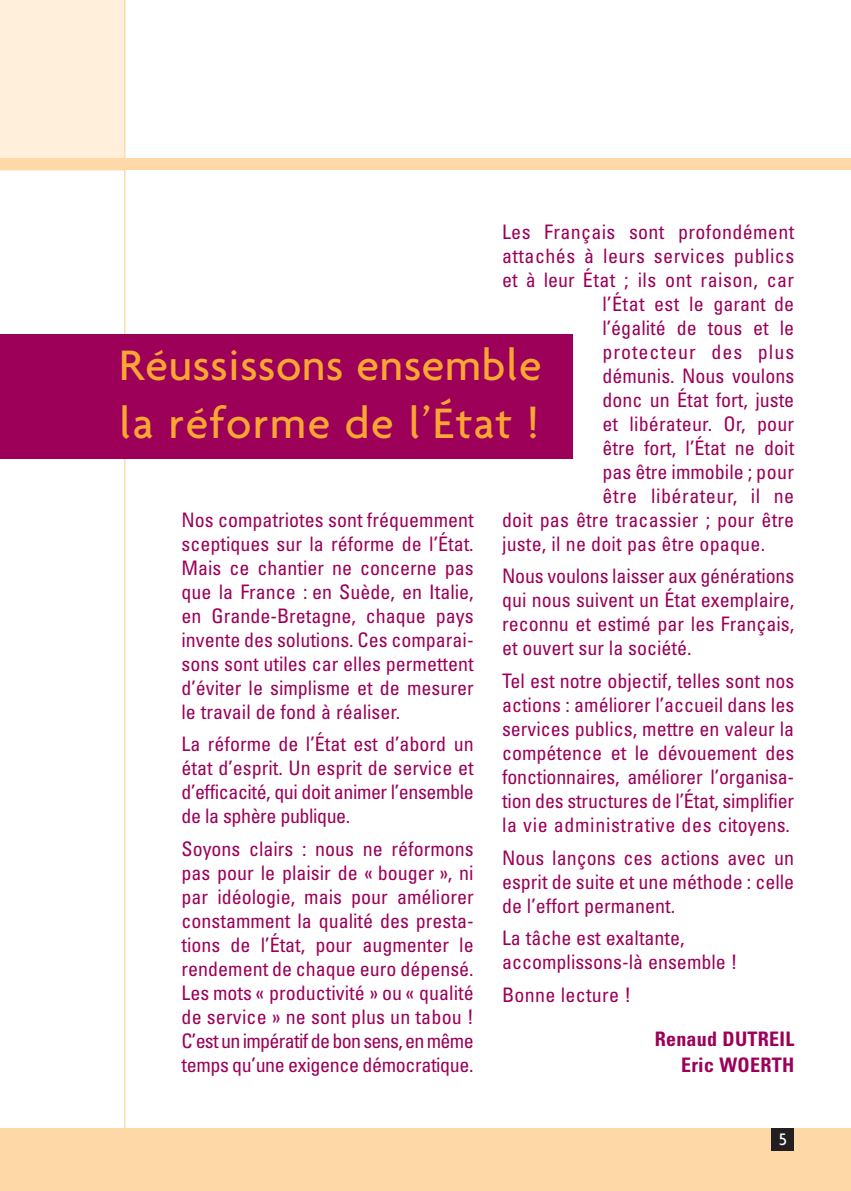
<style>
.page{position:relative;width:851px;height:1191px;background:#fff}
.page>*{position:absolute;margin:0;border:0;box-sizing:border-box;transform-origin:0 0}
.t1{font:500 46px/58px "Agenda";letter-spacing:.015em;color:#faa633}
.t2{font:condensed 20px/24px "Univers";color:#9c0058;text-align:justify}
.t3{font:condensed 20px "Univers";letter-spacing:.02em;color:#9c0058}
.t4{font:700 condensed 20px/26px "Univers";letter-spacing:.015em;color:#9c0058;text-align:right}
.t5{font:condensed 20px "Univers";letter-spacing:.025em;color:#9c0058}
.t6{font:condensed 20px "Univers";letter-spacing:.05em;color:#9c0058}
.t7{font:500 18px "Agenda";color:#fff}
</style>
<div class="page">
<div style="left:0;top:0;width:125px;height:170px;background:#ffefdb"></div>
<div style="left:0;top:1128px;width:850px;height:63px;background:#ffd8a8"></div>
<div style="left:771px;top:1128px;width:23px;height:23px;background:#231f20"></div>
<div style="left:0;top:159px;width:850px;height:11px;background:#ffd8a8"></div>
<hr style="left:124px;top:0;width:1px;height:1191px;background:#ffd8a8">
<div style="left:0;top:334px;width:572px;height:125px;background:#9c0058"></div>
<p class="t3" style="left:502px;top:224px;width:293px">Les Français sont profondément</p>
<p class="t3" style="left:502px;top:248px;width:293px">attachés à leurs services publics</p>
<p class="t3" style="left:502px;top:272px;width:293px">et à leur État ; ils ont raison, car</p>
<p class="t2" style="left:602px;top:293px;width:193px">l’État est le garant de</p>
<p class="t2" style="left:602px;top:317px;width:193px">l’égalité de tous et le</p>
<p class="t6" style="left:602px;top:344px;width:193px">protecteur des plus</p>
<p class="t2" style="left:602px;top:365px;width:193px">démunis. Nous voulons</p>
<p class="t2" style="left:602px;top:389px;width:193px">donc un État fort, juste</p>
<p class="t2" style="left:602px;top:413px;width:193px">et libérateur. Or, pour</p>
<p class="t2" style="left:602px;top:437px;width:193px">être fort, l’État ne doit</p>
<p class="t2" style="left:602px;top:461px;width:193px">pas être immobile ; pour</p>
<p class="t5" style="left:602px;top:488px;width:193px">être libérateur, il ne</p>
<p class="t2" style="left:502px;top:509px;width:293px">doit pas être tracassier ; pour être</p>
<p class="t2" style="left:502px;top:533px;width:264px">juste, il ne doit pas être opaque.</p>
<p class="t2" style="left:502px;top:566px;width:293px">Nous voulons laisser aux générations qui nous suivent un État exemplaire, reconnu et estimé par les Français, et ouvert sur la société.</p>
<p class="t2" style="left:502px;top:670px;width:294px">Tel est notre objectif, telles sont nos actions : améliorer l’accueil dans les services publics, mettre en valeur la compétence et le dévouement des fonctionnaires, améliorer l’organisa&shy;tion des structures de l’État, simplifier la vie administrative des citoyens.</p>
<p class="t2" style="left:502px;top:847px;width:293px">Nous lançons ces actions avec un esprit de suite et une méthode : celle de l’effort permanent.</p>
<p class="t2" style="left:502px;top:927px;width:237px">La tâche est exaltante, accomplissons-là ensemble !</p>
<p class="t2" style="left:502px;top:984px;width:131px">Bonne lecture !</p>
<p class="t4" style="left:654px;top:1027px;width:141px">Renaud DUTREIL<br>Eric WOERTH</p>
<h1 class="t1" style="left:119px;top:339px;width:424px">Réussissons ensemble la réforme de l’État !</h1>
<p class="t2" style="left:181px;top:509px;width:293px">Nos compatriotes sont fréquemment sceptiques sur la réforme de l’État.<br>Mais ce chantier ne concerne pas que la France : en Suède, en Italie, en Grande-Bretagne, chaque pays invente des solutions. Ces comparai&shy;sons sont utiles car elles permettent d’éviter le simplisme et de mesurer le travail de fond à réaliser.</p>
<p class="t2" style="left:181px;top:734px;width:293px">La réforme de l’État est d’abord un état d’esprit. Un esprit de service et d’efficacité, qui doit animer l’ensemble de la sphère publique.</p>
<p class="t2" style="left:181px;top:838px;width:293px">Soyons clairs : nous ne réformons pas pour le plaisir de « bouger », ni par idéologie, mais pour améliorer constamment la qualité des presta&shy;tions de l’État, pour augmenter le rendement de chaque euro dépensé.<br>Les mots « productivité » ou « qualité de service » ne sont plus un tabou !<br>C’est un impératif de bon sens, en même temps qu’une exigence démocratique.</p>
<p class="t7" style="left:778px;top:1132px;width:10px">5</p>
</div>
